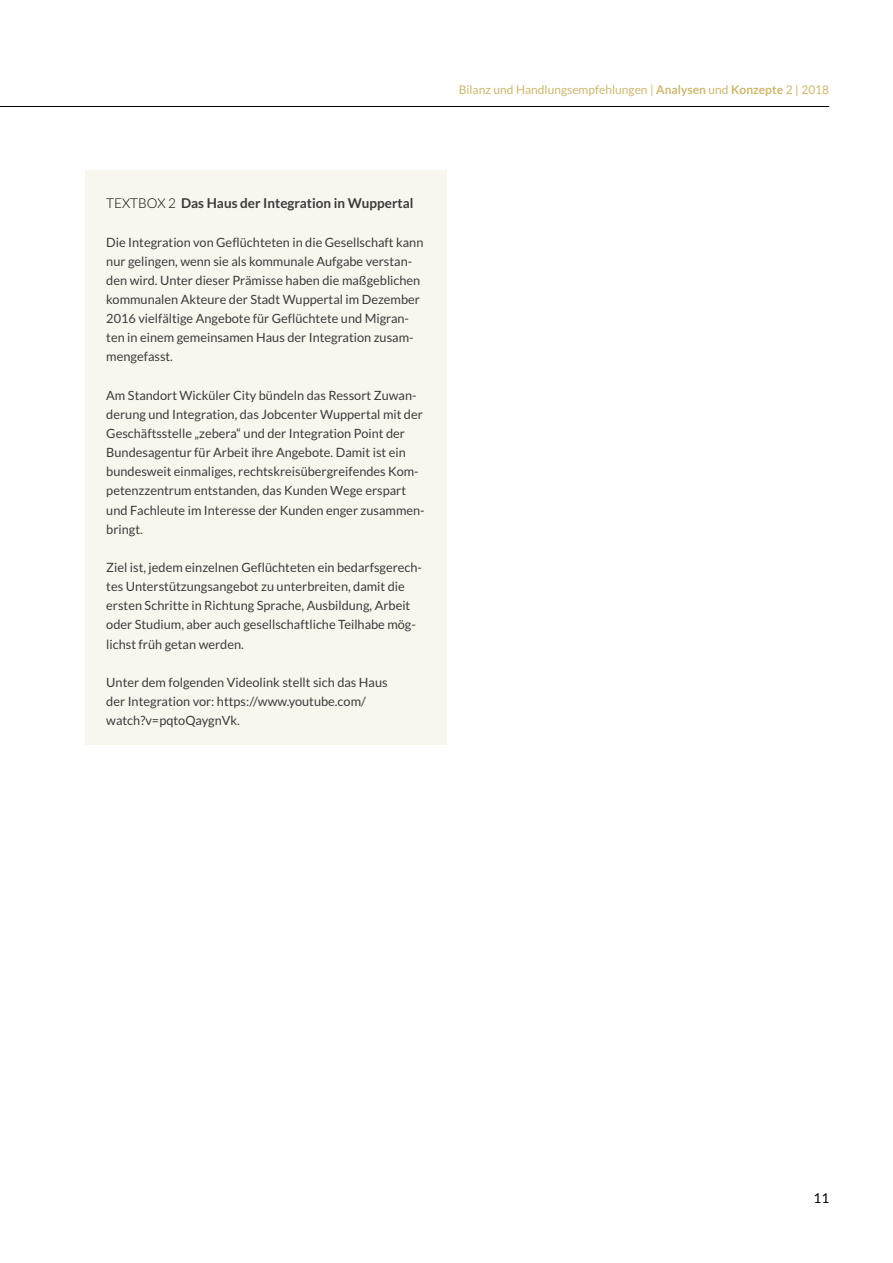
<style>
.page{position:relative;width:893px;height:1263px;background:#fff}
.page>*{position:absolute;margin:0;border:0;box-sizing:border-box;transform-origin:0 0}
.t1{font:700 13.5px "Lato";color:#3a3b3b}
.t2{font:13.5px "Lato";color:#000}
.t3{font:12.75px/19.2px "Lato";color:#3a3b3b}
.t4{font:12px "Lato";color:#cdb76e}
.s1{font-weight:700}
.s2{font-weight:300;color:#000}
</style>
<div class="page">
<hr style="left:0;top:106px;width:829px;height:1px;background:#000">
<div style="left:85px;top:170px;width:361px;height:574px;background:#f9f6ee"></div>
<p class="t4" style="left:459px;top:83px;width:372px">Bilanz und Handlungsempfehlungen | <span class="s1">Analysen</span> und <span class="s1">Konzepte</span> 2 | 2018</p>
<p class="t1" style="left:106px;top:196px;width:309px"><span class="s2">TEXTBOX 2</span> Das Haus der Integration in Wuppertal</p>
<p class="t3" style="left:106px;top:232px;width:319px">Die Integration von Geflüchteten in die Gesellschaft kann nur gelingen, wenn sie als kommunale Aufgabe verstan&shy;den wird. Unter dieser Prämisse haben die maßgeblichen kommunalen Akteure der Stadt Wuppertal im Dezember 2016 vielfältige Angebote für Geflüchtete und Migran&shy;ten in einem gemeinsamen Haus der Integration zusam&shy;mengefasst.</p>
<p class="t3" style="left:106px;top:385px;width:320px">Am Standort Wicküler City bündeln das Ressort Zuwan&shy;derung und Integration, das Jobcenter Wuppertal mit der Geschäftsstelle „zebera“ und der Integration Point der Bundesagentur für Arbeit ihre Angebote. Damit ist ein bundesweit einmaliges, rechtskreisübergreifendes Kom&shy;petenzzentrum entstanden, das Kunden Wege erspart und Fachleute im Interesse der Kunden enger zusammen&shy;bringt.</p>
<p class="t3" style="left:106px;top:558px;width:317px">Ziel ist, jedem einzelnen Geflüchteten ein bedarfsgerech&shy;tes Unterstützungsangebot zu unterbreiten, damit die ersten Schritte in Richtung Sprache, Ausbildung, Arbeit oder Studium, aber auch gesellschaftliche Teilhabe mög&shy;lichst früh getan werden.</p>
<p class="t3" style="left:106px;top:672px;width:283px">Unter dem folgenden Videolink stellt sich das Haus der Integration vor: https://www.youtube.com/ watch?v=pqtoQaygnVk.</p>
<p class="t2" style="left:813px;top:1191px;width:17px">11</p>
</div>
